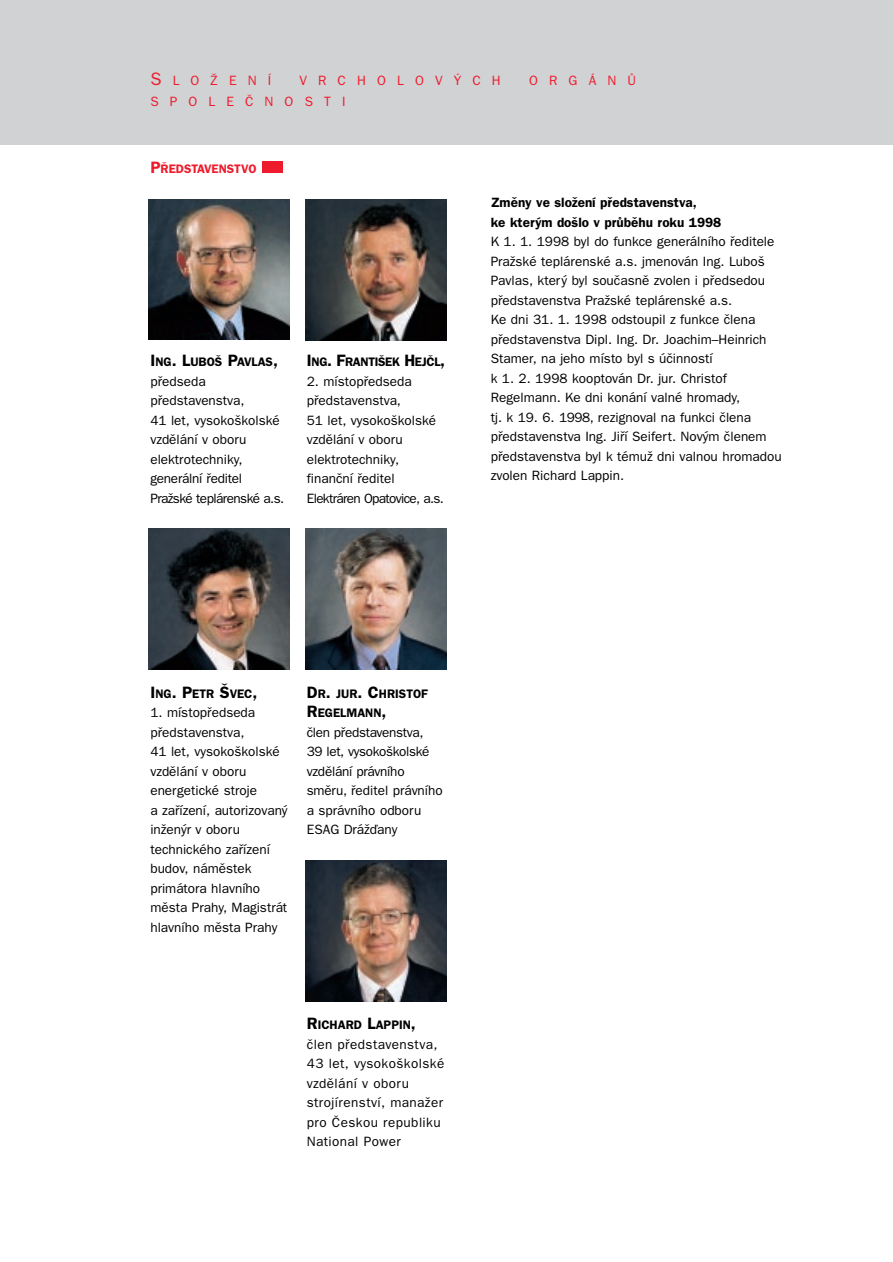
<style>
.page{position:relative;width:893px;height:1262px;background:#fff}
.page>*{position:absolute;margin:0;border:0;box-sizing:border-box;transform-origin:0 0}
.t1{font:13.5px/19.5px "Franklin Gothic CE";color:#000}
.t2{font:13.5px/19.5px "Franklin Gothic CE";letter-spacing:-.02em;color:#000}
.t3{font:13.5px/19.5px "Franklin Gothic CE";letter-spacing:.03em;color:#000}
.t4{font:600 13.5px/19.5px "Franklin Gothic CE";color:#000}
.t5{font:13.5px "Franklin Gothic CE";letter-spacing:.825em;color:#ee1b2c}
.t6{font:600 12.3px/19.5px "Franklin Gothic CE";color:#000}
.t7{font:600 12.3px "Franklin Gothic CE";letter-spacing:-.025em;color:#000}
.t8{font:600 12.3px "Franklin Gothic CE";color:#ee1b2c}
.s1{font-size:18px}
.s2{font-size:16.5px}
</style>
<div class="page">
<div style="left:0;top:0;width:892px;height:145px;background:#d1d2d4"></div>
<div style="left:262px;top:161px;width:20px;height:11px;background:#ee1b2c"></div>
<img style="left:149px;top:199px;width:141px;height:141px">
<img style="left:306px;top:529px;width:140px;height:140px">
<img style="left:306px;top:860px;width:140px;height:141px">
<img style="left:149px;top:529px;width:141px;height:140px">
<img style="left:306px;top:199px;width:140px;height:141px">
<p class="t5" style="left:150px;top:76px;width:122px"><span class="s1">S</span>LOÎENÍ</p>
<p class="t5" style="left:299px;top:76px;width:203px">VRCHOLOV¯CH</p>
<p class="t5" style="left:529px;top:76px;width:108px">ORGÁNÒ</p>
<p class="t5" style="left:150px;top:97px;width:197px">SPOLEâNOSTI</p>
<p class="t8" style="left:150px;top:164px;width:108px"><span class="s2">P</span>¤EDSTAVENSTVO</p>
<p class="t6" style="left:150px;top:353px;width:129px"><span class="s2">I</span>NG<span class="s2">. L</span>UBO· <span class="s2">P</span>AVLAS<span class="s2">,</span></p>
<p class="t1" style="left:150px;top:373px;width:135px">pfiedseda pfiedstavenstva,<br>41 let, vysoko‰kolské vzdûlání v oboru elektrotechniky, generální fieditel<br>PraÏské teplárenské a.s.</p>
<p class="t7" style="left:307px;top:357px;width:140px"><span class="s2">I</span>NG<span class="s2">. F</span>RANTI·EK <span class="s2">H</span>EJâL<span class="s2">,</span></p>
<p class="t1" style="left:307px;top:373px;width:139px">2. místopfiedseda pfiedstavenstva,<br>51 let, vysoko‰kolské vzdûlání v oboru elektrotechniky, finanãní fieditel<br>Elektráren Opatovice, a.s.</p>
<p class="t4" style="left:490px;top:194px;width:232px">Zmûny ve sloÏení pfiedstavenstva,<br>ke kter˘m do‰lo v prÛbûhu roku 1998</p>
<p class="t1" style="left:490px;top:233px;width:292px">K 1. 1. 1998 byl do funkce generálního fieditele PraÏské teplárenské a.s. jmenován Ing. Lubo‰ Pavlas, kter˘ byl souãasnû zvolen i pfiedsedou pfiedstavenstva PraÏské teplárenské a.s.<br>Ke dni 31. 1. 1998 odstoupil z funkce ãlena pfiedstavenstva Dipl. Ing. Dr. Joachim–Heinrich Stamer, na jeho místo byl s úãinností<br>k 1. 2. 1998 kooptován Dr. jur. Christof Regelmann. Ke dni konání valné hromady,<br>tj. k 19. 6. 1998, rezignoval na funkci ãlena pfiedstavenstva Ing. Jifií Seifert. Nov˘m ãlenem pfiedstavenstva byl k témuÏ dni valnou hromadou zvolen Richard Lappin.</p>
<p class="t6" style="left:150px;top:685px;width:108px"><span class="s2">I</span>NG<span class="s2">. P</span>ETR <span class="s2">·</span>VEC<span class="s2">,</span></p>
<p class="t1" style="left:150px;top:704px;width:139px">1. místopfiedseda pfiedstavenstva,<br>41 let, vysoko‰kolské vzdûlání v oboru energetické stroje<br>a zafiízení, autorizovan˘ inÏen˘r v oboru technického zafiízení budov, námûstek primátora hlavního mûsta Prahy, Magistrát hlavního mûsta Prahy</p>
<p class="t6" style="left:307px;top:685px;width:123px"><span class="s2">D</span>R<span class="s2">.</span> JUR<span class="s2">. C</span>HRISTOF<br><span class="s2">R</span>EGELMANN<span class="s2">,</span></p>
<p class="t2" style="left:307px;top:724px;width:137px">ãlen pfiedstavenstva,<br>39 let, vysoko‰kolské vzdûlání právního smûru, fieditel právního a správního odboru<br>ESAG DráÏìany</p>
<p class="t6" style="left:307px;top:1016px;width:110px"><span class="s2">R</span>ICHARD <span class="s2">L</span>APPIN<span class="s2">,</span></p>
<p class="t3" style="left:307px;top:1036px;width:139px">ãlen pfiedstavenstva,<br>43 let, vysoko‰kolské vzdûlání v oboru strojírenství, manaÏer pro âeskou republiku<br>National Power</p>
</div>
